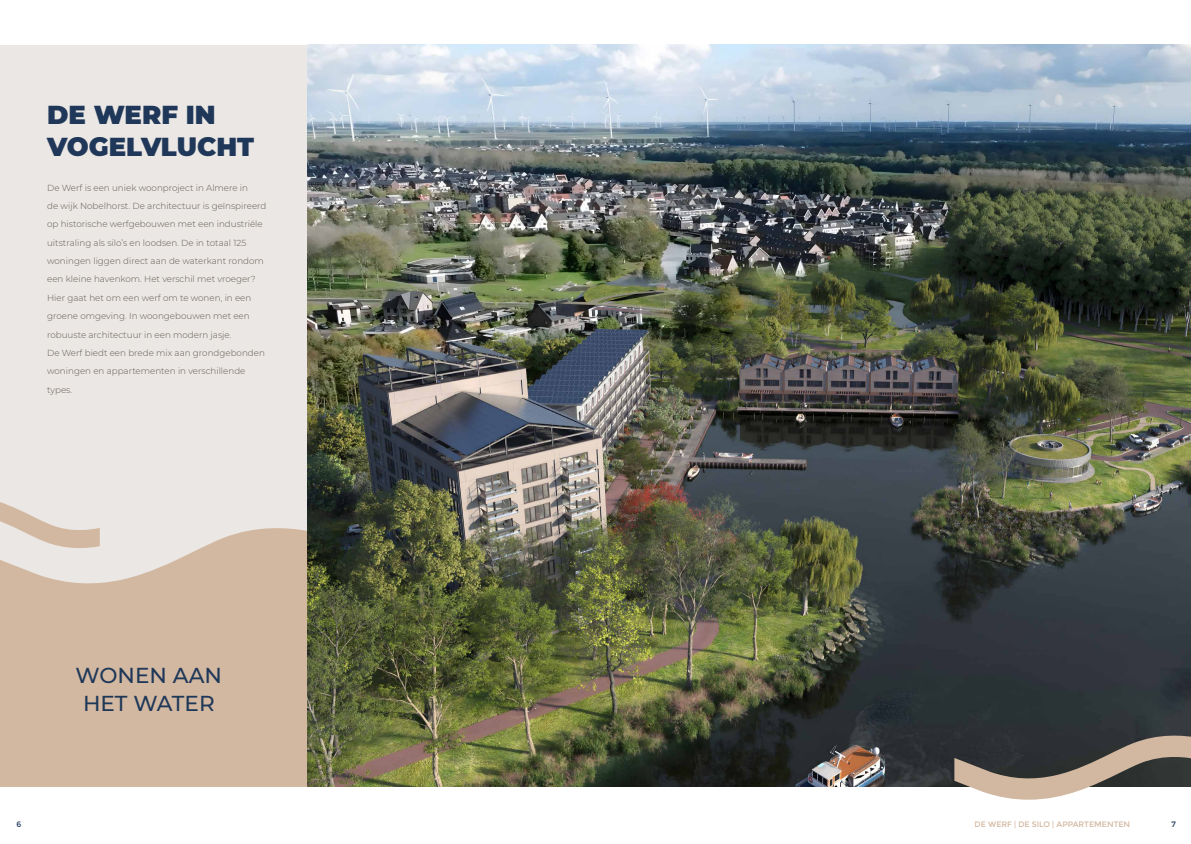
<style>
.page{position:relative;width:1191px;height:844px;background:#fff}
.page>*{position:absolute;margin:0;border:0;box-sizing:border-box;transform-origin:0 0}
.t1{font:900 25.9px/31.5px "Montserrat";color:#1f3859}
.t2{font:500 21.53px/28px "Montserrat";color:#1f3859;text-align:center}
.t3{font:300 8.75px/18.4px "Montserrat";color:#605a51}
.t4{font:7.88px "Montserrat";color:#d2b8a0}
.t5{font:7.88px "Montserrat";color:#1f3859}
</style>
<div class="page">
<div style="left:0;top:45px;width:308px;height:741px;background:#ebe7e4"></div>
<svg style="left:0;top:524px;width:308px;height:262px;background:#d4bca6"></svg>
<svg style="left:0;top:502px;width:100px;height:48px"></svg>
<img style="left:308px;top:45px;width:883px;height:741px">
<svg style="left:954px;top:732px;width:237px;height:67px;background:#7b756e"></svg>
<h1 class="t1" style="left:47px;top:98px;width:208px">DE WERF IN<br>VOGELVLUCHT</h1>
<p class="t3" style="left:47px;top:178px;width:221px">De Werf is een uniek woonproject in Almere in<br>de wijk Nobelhorst. De architectuur is geïnspireerd op historische werfgebouwen met een industriële uitstraling als silo’s en loodsen. De in totaal 125 woningen liggen direct aan de waterkant rondom een kleine havenkom. Het verschil met vroeger?<br>Hier gaat het om een werf om te wonen, in een groene omgeving. In woongebouwen met een robuuste architectuur in een modern jasje.<br>De Werf biedt een brede mix aan grondgebonden woningen en appartementen in verschillende types.</p>
<h2 class="t2" style="left:76px;top:660px;width:148px">WONEN AAN<br>HET WATER</h2>
<p class="t5" style="left:16px;top:819px;width:6px">6</p>
<p class="t4" style="left:974px;top:819px;width:157px">DE WERF | DE SILO | APPARTEMENTEN</p>
<p class="t5" style="left:1171px;top:819px;width:6px">7</p>
</div>
